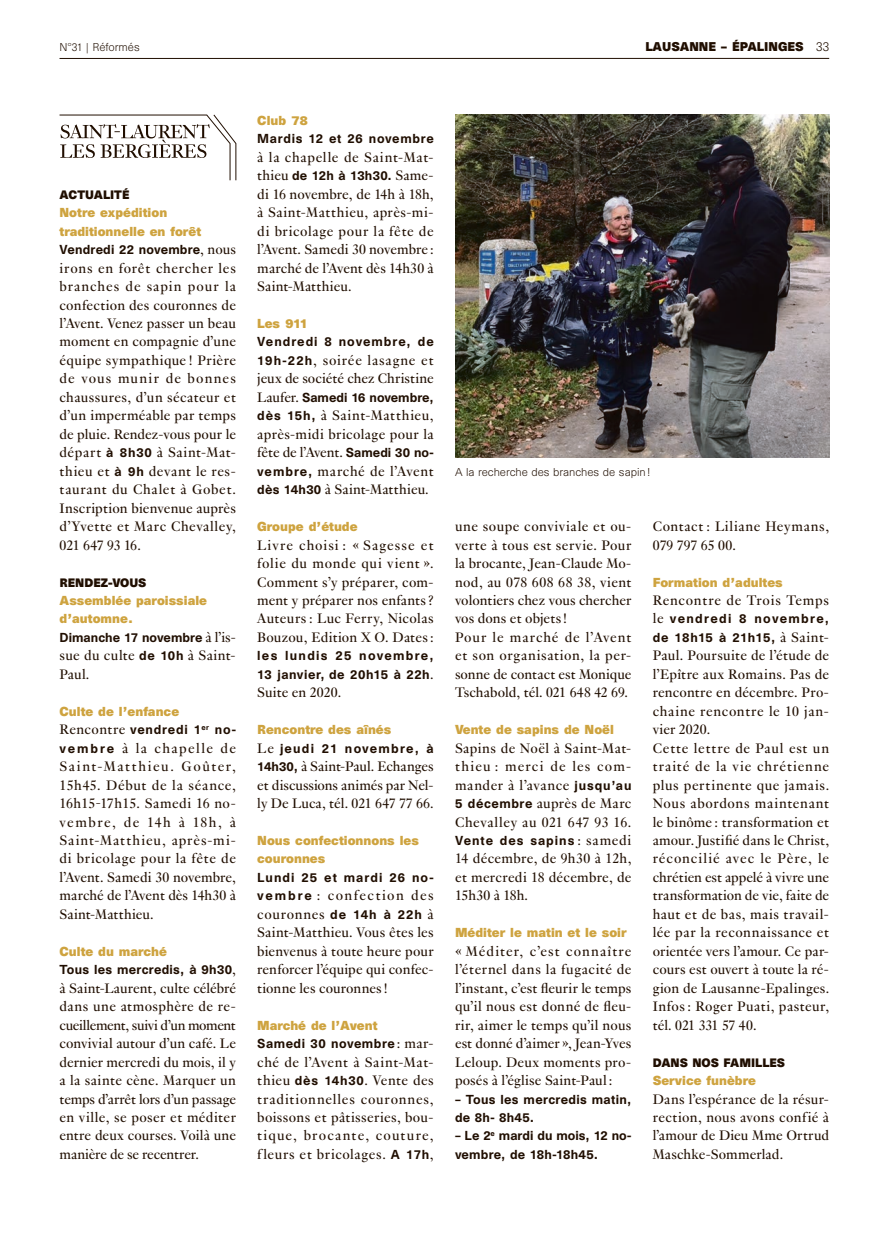
<style>
.page{position:relative;width:893px;height:1234px;background:#fff}
.page>*{position:absolute;margin:0;border:0;box-sizing:border-box;transform-origin:0 0}
.REF_Texte_indd{font:15px/18.5px "Genath";letter-spacing:.015em;color:#200e00;text-align:justify}
.REF_Texte_indd-2{font:15px "Genath";letter-spacing:.045em;color:#200e00}
.REF_Texte_indd-3{font:15px/18.5px "Genath";letter-spacing:.04em;color:#200e00}
.REF_P2_Titre_indd{font:700 12px/18.5px "Unica SB";color:#cea33f}
.REF_Texte_indd-4{font:500 12px/18.5px "Unica SB";letter-spacing:.04em;color:#200e00}
.REF_Texte_indd-5{font:500 12px/18.5px "Unica SB";letter-spacing:.005em;color:#200e00}
.REF_Texte_indd-6{font:500 12px/18.5px "Unica SB";letter-spacing:.09em;color:#200e00}
.REF_Texte_indd-7{font:500 12px/18.5px "Unica SB";letter-spacing:.095em;color:#200e00}
.REF_Texte_indd-8{font:500 12px "Unica SB";letter-spacing:.085em;color:#200e00}
.REF_Texte_indd-9{font:500 12px "Unica SB";color:#200e00}
.REF_Texte_indd-10{font:500 12px "Unica SB";letter-spacing:.02em;color:#200e00}
.REF_Texte_indd-11{font:500 12px "Unica SB";letter-spacing:.06em;color:#200e00}
.REF_Texte_indd-12{font:500 12px "Unica SB";letter-spacing:.015em;color:#200e00}
.REF_Texte_indd-13{font:500 12px "Unica SB";letter-spacing:.08em;color:#200e00}
.REF_Texte_indd-14{font:500 12px "Unica SB";letter-spacing:.105em;color:#200e00}
.t1{font:700 11.7px "Unica SB";color:#200e00}
.REF_P2_Rubriques_ind{font:700 11.25px "Unica SB";color:#200e00}
.REF_legendes_copyrig{font:300 10.5px "Unica SB";color:#200e00}
.s1{font-weight:300;font-size:12px}
.s2{font-family:"Genath";font-weight:400;font-size:15px}
.s3{font-family:"Unica SB";font-weight:500;font-size:12px}
</style>
<div class="page">
<svg style="left:59px;top:114px;width:177px;height:67px"></svg>
<img style="left:455px;top:115px;width:374px;height:342px">
<hr style="left:60px;top:58px;width:769px;height:1px;background:#200e00">
<p class="REF_legendes_copyrig" style="left:60px;top:41px;width:82px">N°31 | Réformés</p>
<p class="t1" style="left:645px;top:39px;width:185px">LAUSANNE – ÉPALINGES <span class="s1">33</span></p>
<p class="REF_P2_Rubriques_ind" style="left:60px;top:187px;width:71px">ACTUALITÉ</p>
<p class="REF_P2_Titre_indd" style="left:60px;top:205px;width:109px">Notre expédition</p>
<p class="REF_P2_Titre_indd" style="left:60px;top:223px;width:143px">traditionnelle en forêt</p>
<p class="REF_Texte_indd-10" style="left:60px;top:242px;width:178px">Vendredi 22 novembre<span class="s2">, nous</span></p>
<p class="REF_Texte_indd" style="left:60px;top:257px;width:178px">irons en forêt chercher les branches de sapin pour la confection des couronnes de l’Avent. Venez passer un beau moment en compagnie d’une équipe sympathique ! Prière de vous munir de bonnes chaussures, d’un sécateur et d’un imperméable par temps de pluie. Rendez-vous pour le départ <span class="s3">à 8h30</span> à Saint-Mat&shy;thieu et <span class="s3">à 9h</span> devant le res&shy;taurant du Chalet à Gobet.<br>Inscription bienvenue auprès d’Yvette et Marc Chevalley, 021 647 93 16.</p>
<p class="REF_P2_Rubriques_ind" style="left:60px;top:575px;width:88px">RENDEZ-VOUS</p>
<p class="REF_P2_Titre_indd" style="left:60px;top:592px;width:149px">Assemblée paroissiale d’automne.</p>
<p class="REF_Texte_indd-5" style="left:60px;top:629px;width:178px">Dimanche 17 novembre <span class="s2">à l’is-</span></p>
<p class="REF_Texte_indd" style="left:60px;top:645px;width:178px">sue du culte <span class="s3">de 10h</span> à Saint-<br>Paul.</p>
<p class="REF_P2_Titre_indd" style="left:60px;top:703px;width:121px">Culte de l’enfance</p>
<p class="REF_Texte_indd-11" style="left:60px;top:722px;width:178px"><span class="s2">Rencontre</span> vendredi 1<sup>er</sup> no-</p>
<p class="REF_Texte_indd" style="left:60px;top:737px;width:178px"><span class="s3">vembre</span> à la chapelle de Saint-Matthieu. Goûter, 15h45. Début de la séance, 16h15-17h15. Samedi 16 no&shy;vembre, de 14h à 18h, à Saint-Matthieu, après-mi&shy;di bricolage pour la fête de l’Avent. Samedi 30 novembre, marché de l’Avent dès 14h30 à Saint-Matthieu.</p>
<p class="REF_P2_Titre_indd" style="left:60px;top:943px;width:109px">Culte du marché</p>
<p class="REF_Texte_indd-4" style="left:60px;top:961px;width:178px">Tous les mercredis, à 9h30<span class="s2">,</span></p>
<p class="REF_Texte_indd" style="left:60px;top:977px;width:178px">à Saint-Laurent, culte célébré dans une atmosphère de re&shy;cueillement, suivi d’un moment convivial autour d’un café. Le dernier mercredi du mois, il y a la sainte cène. Marquer un temps d’arrêt lors d’un passage en ville, se poser et méditer entre deux courses. Voilà une manière de se recentrer.</p>
<p class="REF_P2_Titre_indd" style="left:257px;top:112px;width:52px">Club 78</p>
<p class="REF_Texte_indd-4" style="left:257px;top:130px;width:178px">Mardis 12 et 26 novembre</p>
<p class="REF_Texte_indd-2" style="left:257px;top:146px;width:178px">à la chapelle de Saint-Mat-</p>
<p class="REF_Texte_indd-12" style="left:257px;top:168px;width:178px"><span class="s2">thieu</span> de 12h à 13h30. <span class="s2">Same-</span></p>
<p class="REF_Texte_indd" style="left:257px;top:184px;width:178px">di 16 novembre, de 14h à 18h, à Saint-Matthieu, après-mi&shy;di bricolage pour la fête de l’Avent. Samedi 30 novembre : marché de l’Avent dès 14h30 à Saint-Matthieu.</p>
<p class="REF_P2_Titre_indd" style="left:257px;top:315px;width:53px">Les 911</p>
<p class="REF_Texte_indd-8" style="left:257px;top:334px;width:178px">Vendredi 8 novembre, de</p>
<p class="REF_Texte_indd" style="left:257px;top:350px;width:178px"><span class="s3">19h-22h</span>, soirée lasagne et jeux de société chez Christine</p>
<p class="REF_Texte_indd-9" style="left:257px;top:390px;width:178px"><span class="s2">Laufer.</span> Samedi 16 novembre,</p>
<p class="REF_Texte_indd" style="left:257px;top:405px;width:178px"><span class="s3">dès 15h,</span> à Saint-Matthieu, après-midi bricolage pour la fête de l’Avent. <span class="s3">Samedi 30 no&shy;vembre,</span> marché de l’Avent <span class="s3">dès 14h30</span> à Saint-Matthieu.</p>
<p class="REF_P2_Titre_indd" style="left:257px;top:518px;width:102px">Groupe d’étude</p>
<p class="REF_Texte_indd" style="left:257px;top:534px;width:178px">Livre choisi : « Sagesse et folie du monde qui vient ».<br>Comment s’y préparer, com&shy;ment y préparer nos enfants ?<br>Auteurs : Luc Ferry, Nicolas Bouzou, Edition X O. Dates :</p>
<p class="REF_Texte_indd-6" style="left:257px;top:647px;width:178px">les lundis 25 novembre,<br>13 janvier, de 20h15 à 22h<span class="s2">.</span></p>
<p class="REF_Texte_indd" style="left:257px;top:682px;width:85px">Suite en 2020.</p>
<p class="REF_P2_Titre_indd" style="left:257px;top:721px;width:136px">Rencontre des aînés</p>
<p class="REF_Texte_indd-14" style="left:257px;top:740px;width:178px"><span class="s2">Le</span> jeudi 21 novembre, à</p>
<p class="REF_Texte_indd" style="left:257px;top:756px;width:178px"><span class="s3">14h30,</span> à Saint-Paul. Echanges et discussions animés par Nel&shy;ly De Luca, tél. 021 647 77 66.</p>
<p class="REF_P2_Titre_indd" style="left:257px;top:832px;width:163px">Nous confectionnons les couronnes</p>
<p class="REF_Texte_indd-8" style="left:257px;top:869px;width:178px">Lundi 25 et mardi 26 no-</p>
<p class="REF_Texte_indd" style="left:257px;top:885px;width:178px"><span class="s3">vembre</span> : confection des couronnes <span class="s3">de 14h à 22h</span> à Saint-Matthieu. Vous êtes les bienvenus à toute heure pour renforcer l’équipe qui confec&shy;tionne les couronnes !</p>
<p class="REF_P2_Titre_indd" style="left:257px;top:1016px;width:122px">Marché de l’Avent</p>
<p class="REF_Texte_indd-4" style="left:257px;top:1034px;width:178px">Samedi 30 novembre <span class="s2">: mar-</span></p>
<p class="REF_Texte_indd" style="left:257px;top:1051px;width:178px">ché de l’Avent à Saint-Mat&shy;thieu <span class="s3">dès 14h30</span>. Vente des traditionnelles couronnes, boissons et pâtisseries, bou&shy;tique, brocante, couture, fleurs et bricolages. <span class="s3">A 17h</span>,</p>
<p class="REF_legendes_copyrig" style="left:455px;top:465px;width:197px">A la recherche des branches de sapin!</p>
<p class="REF_Texte_indd" style="left:455px;top:516px;width:178px">une soupe conviviale et ou&shy;verte à tous est servie. Pour la brocante, Jean-Claude Mo&shy;nod, au 078 608 68 38, vient volontiers chez vous chercher vos dons et objets !</p>
<p class="REF_Texte_indd" style="left:455px;top:626px;width:178px">Pour le marché de l’Avent et son organisation, la per&shy;sonne de contact est Monique Tschabold, tél. 021 648 42 69.</p>
<p class="REF_P2_Titre_indd" style="left:455px;top:721px;width:160px">Vente de sapins de Noël</p>
<p class="REF_Texte_indd" style="left:455px;top:737px;width:178px">Sapins de Noël à Saint-Mat&shy;thieu : merci de les com&shy;mander à l’avance <span class="s3">jusqu’au 5 décembre</span> auprès de Marc Chevalley au 021 647 93 16.</p>
<p class="REF_Texte_indd-13" style="left:455px;top:832px;width:178px">Vente des sapins <span class="s2">: samedi</span></p>
<p class="REF_Texte_indd" style="left:455px;top:848px;width:178px">14 décembre, de 9h30 à 12h, et mercredi 18 décembre, de 15h30 à 18h.</p>
<p class="REF_P2_Titre_indd" style="left:455px;top:924px;width:173px">Méditer le matin et le soir</p>
<p class="REF_Texte_indd" style="left:455px;top:940px;width:178px">« Méditer, c’est connaître l’éternel dans la fugacité de l’instant, c’est fleurir le temps qu’il nous est donné de fleu&shy;rir, aimer le temps qu’il nous est donné d’aimer », Jean-Yves Leloup. Deux moments pro&shy;posés à l’église Saint-Paul :</p>
<p class="REF_Texte_indd-4" style="left:455px;top:1090px;width:178px">– Tous les mercredis matin, de 8h- 8h45.</p>
<p class="REF_Texte_indd-5" style="left:455px;top:1127px;width:178px">– Le 2<sup>e</sup> mardi du mois, 12 no&shy;vembre, de 18h-18h45.</p>
<p class="REF_Texte_indd-3" style="left:653px;top:516px;width:178px">Contact : Liliane Heymans,<br>079 797 65 00.</p>
<p class="REF_P2_Titre_indd" style="left:653px;top:574px;width:132px">Formation d’adultes</p>
<p class="REF_Texte_indd-2" style="left:653px;top:589px;width:178px">Rencontre de Trois Temps</p>
<p class="REF_Texte_indd-7" style="left:653px;top:610px;width:178px"><span class="s2">le</span> vendredi 8 novembre, de 18h15 à 21h15, <span class="s2">à Saint-</span></p>
<p class="REF_Texte_indd" style="left:653px;top:645px;width:178px">Paul. Poursuite de l’étude de l’Epître aux Romains. Pas de rencontre en décembre. Pro&shy;chaine rencontre le 10 jan&shy;vier 2020.</p>
<p class="REF_Texte_indd" style="left:653px;top:737px;width:178px">Cette lettre de Paul est un traité de la vie chrétienne plus pertinente que jamais.<br>Nous abordons maintenant le binôme : transformation et amour. Justifié dans le Christ, réconcilié avec le Père, le chrétien est appelé à vivre une transformation de vie, faite de haut et de bas, mais travail&shy;lée par la reconnaissance et orientée vers l’amour. Ce par&shy;cours est ouvert à toute la ré&shy;gion de Lausanne-Epalinges.<br>Infos : Roger Puati, pasteur, tél. 021 331 57 40.</p>
<p class="REF_P2_Rubriques_ind" style="left:653px;top:1055px;width:134px">DANS NOS FAMILLES</p>
<p class="REF_P2_Titre_indd" style="left:653px;top:1072px;width:105px">Service funèbre</p>
<p class="REF_Texte_indd" style="left:653px;top:1088px;width:178px">Dans l’espérance de la résur&shy;rection, nous avons confié à l’amour de Dieu Mme Ortrud Maschke-Sommerlad.</p>
</div>
